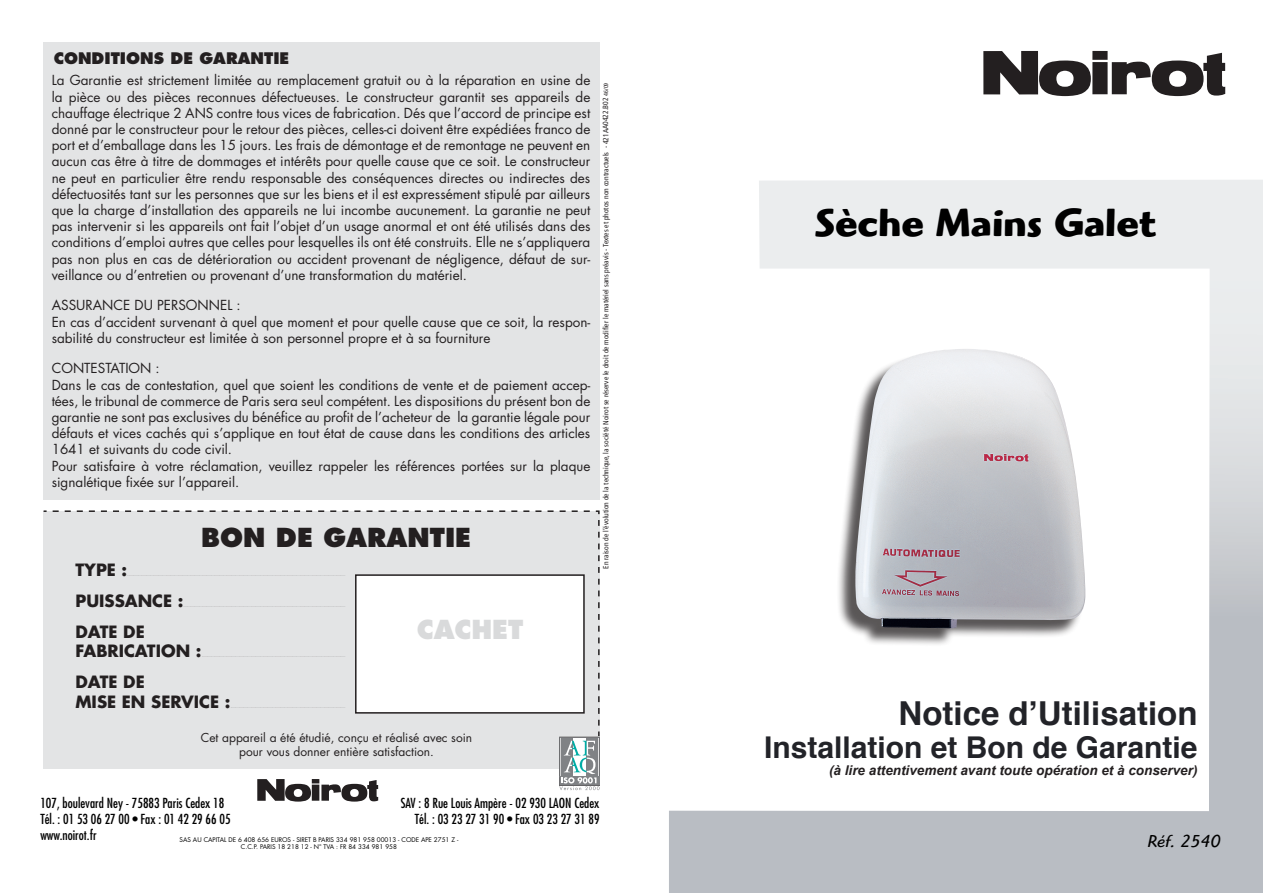
<style>
.page{position:relative;width:1263px;height:893px;background:#fff}
.page>*{position:absolute;margin:0;border:0;box-sizing:border-box;transform-origin:0 0}
.t1{font:700 40.5px "Highlander Std";color:#000}
.t2{font:700 33px "Helvetica";color:#222328}
.t3{font:700 30px "Helvetica";color:#222328}
.Hors_texte_avertisse{font:800 25.5px "Futura";color:#231f20}
.Hors_texte_avertisse-2{font:800 25.5px "Futura";color:#d9dadb}
.t4{font:italic 18px "Highlander Std";color:#000}
.t5{font:700 16.5px "Futura";color:#231f20}
.Hors_texte_avertisse-3{font:800 15.45px "Futura";color:#231f20}
.Hors_texte{font:13.5px/16.2px "Futura";color:#231f20;text-align:justify}
.t6{font:condensed 13.5px "Futura";color:#000}
.t7{font:italic 700 13.5px "Arial";color:#231f20}
.Hors_texte-2{font:12px "Futura";color:#231f20}
.t8{font:condensed 7.5px "Frutiger";color:#231f20}
.t9{font:6.3px "Futura";color:#000}
.s1{font-size:6px}
</style>
<div class="page">
<div style="left:44px;top:43px;width:556px;height:457px;background:#e3e4e5"></div>
<div style="left:43px;top:510px;width:557px;height:259px;background:#e3e4e5"></div>
<div style="left:356px;top:575px;width:228px;height:138px;background:#fff"></div>
<div style="left:355px;top:574px;width:230px;height:140px;border:2px solid #231f20"></div>
<svg style="left:669px;top:180px;width:594px;height:713px"></svg>
<svg style="left:983px;top:50px;width:242px;height:46px"></svg>
<svg style="left:257px;top:779px;width:121px;height:23px"></svg>
<svg style="left:559px;top:520px;width:41px;height:270px"></svg>
<div style="left:836px;top:351px;width:247px;height:296px;background:#231f20;opacity:.75"></div>
<img style="left:855px;top:349px;width:231px;height:279px">
<p class="Hors_texte_avertisse-3" style="left:54px;top:49px;width:23px">CONDITION</p>
<p class="Hors_texte_avertisse-3" style="left:154px;top:49px;width:72px">S DE GARANTIE</p>
<p class="Hors_texte" style="left:52px;top:72px;width:540px">La Garantie est strictement limitée au remplacement gratuit ou à la réparation en usine de la pièce ou des pièces reconnues défectueuses. Le constructeur garantit ses appareils de chauffage électrique 2 ANS contre tous vices de fabrication. Dés que l’accord de principe est donné par le constructeur pour le retour des pièces, celles-ci doivent être expédiées franco de port et d’emballage dans les 15 jours. Les frais de démontage et de remontage ne peuvent en aucun cas être à titre de dommages et intérêts pour quelle cause que ce soit. Le constructeur ne peut en particulier être rendu responsable des conséquences directes ou indirectes des défectuosités tant sur les personnes que sur les biens et il est expressément stipulé par ailleurs que la charge d’installation des appareils ne lui incombe aucunement. La garantie ne peut pas intervenir si les appareils ont fait l’objet d’un usage anormal et ont été utilisés dans des conditions d’emploi autres que celles pour lesquelles ils ont été construits. Elle ne s’appliquera pas non plus en cas de détérioration ou accident provenant de négligence, défaut de sur&shy;veillance ou d’entretien ou provenant d’une transformation du matériel.</p>
<p class="Hors_texte" style="left:52px;top:297px;width:190px">ASSURANCE DU PERSONNEL :</p>
<p class="Hors_texte" style="left:52px;top:313px;width:540px">En cas d’accident survenant à quel que moment et pour quelle cause que ce soit, la respon&shy;sabilité du constructeur est limitée à son personnel propre et à sa fourniture</p>
<p class="Hors_texte" style="left:52px;top:360px;width:110px">CONTESTATION :</p>
<p class="Hors_texte" style="left:52px;top:376px;width:540px">Dans le cas de contestation, quel que soient les conditions de vente et de paiement accep&shy;tées, le tribunal de commerce de Paris sera seul compétent. Les dispositions du présent bon de garantie ne sont pas exclusives du bénéfice au profit de l’acheteur de la garantie légale pour défauts et vices cachés qui s’applique en tout état de cause dans les conditions des articles 1641 et suivants du code civil.</p>
<p class="Hors_texte" style="left:52px;top:457px;width:540px">Pour satisfaire à votre réclamation, veuillez rappeler les références portées sur la plaque signalétique fixée sur l’appareil.</p>
<p class="Hors_texte_avertisse" style="left:201px;top:522px;width:271px">BON DE GARANTIE</p>
<p class="t5" style="left:75px;top:559px;width:53px">TYPE :</p>
<p class="t5" style="left:75px;top:589px;width:110px">PUISSANCE :</p>
<p class="t5" style="left:75px;top:620px;width:71px">DATE DE</p>
<p class="t5" style="left:75px;top:640px;width:128px">FABRICATION :</p>
<p class="t5" style="left:75px;top:670px;width:71px">DATE DE</p>
<p class="t5" style="left:75px;top:690px;width:157px">MISE EN SERVICE :</p>
<p class="Hors_texte-2" style="left:201px;top:729px;width:273px">Cet appareil a été étudié, conçu et réalisé avec soin</p>
<p class="Hors_texte-2" style="left:239px;top:744px;width:196px">pour vous donner entière satisfaction.</p>
<p class="Hors_texte_avertisse-2" style="left:417px;top:614px;width:108px">CACHET</p>
<p class="t8" style="left:601px;top:569px;width:488px;rotate:-90deg">En raison de l’évolution de la technique, la société Noirot se réserve le droit de modifier le matériel sans préavis - Textes et photos non contractuels - 421AA0422.B02 <span class="s1">46/09</span></p>
<p class="t6" style="left:40px;top:794px;width:185px">107, boulevard Ney - 75883 Paris Cedex 18</p>
<p class="t6" style="left:40px;top:810px;width:192px">Tél. : 01 53 06 27 00 • Fax : 01 42 29 66 05</p>
<p class="t6" style="left:40px;top:827px;width:58px">www.noirot.fr</p>
<p class="t6" style="left:401px;top:795px;width:200px">SAV : 8 Rue Louis Ampère - 02 930 LAON Cedex</p>
<p class="t6" style="left:415px;top:811px;width:186px">Tél. : 03 23 27 31 90 • Fax 03 23 27 31 89</p>
<p class="t9" style="left:180px;top:835px;width:33px">SAS au Capital</p>
<p class="t9" style="left:228px;top:835px;width:51px">de 6 408 656 Euros</p>
<p class="t9" style="left:293px;top:835px;width:119px">- SIRET B PARIS 334 981 958 00013 - Code</p>
<p class="t9" style="left:421px;top:835px;width:39px">APE 2751 Z -</p>
<p class="t9" style="left:241px;top:842px;width:158px">C.C.P. PARIS 18 218 12 - N° TVA : FR 84 334 981 958</p>
<p class="t1" style="left:816px;top:198px;width:341px">Sèche Mains Galet</p>
<p class="t2" style="left:899px;top:684px;width:300px">Notice d’Utilisation</p>
<p class="t3" style="left:764px;top:720px;width:435px">Installation et Bon de Garantie</p>
<p class="t7" style="left:829px;top:763px;width:370px">(à lire attentivement avant toute opération et à conserver)</p>
<p class="t4" style="left:1147px;top:831px;width:74px">Réf. 2540</p>
</div>
